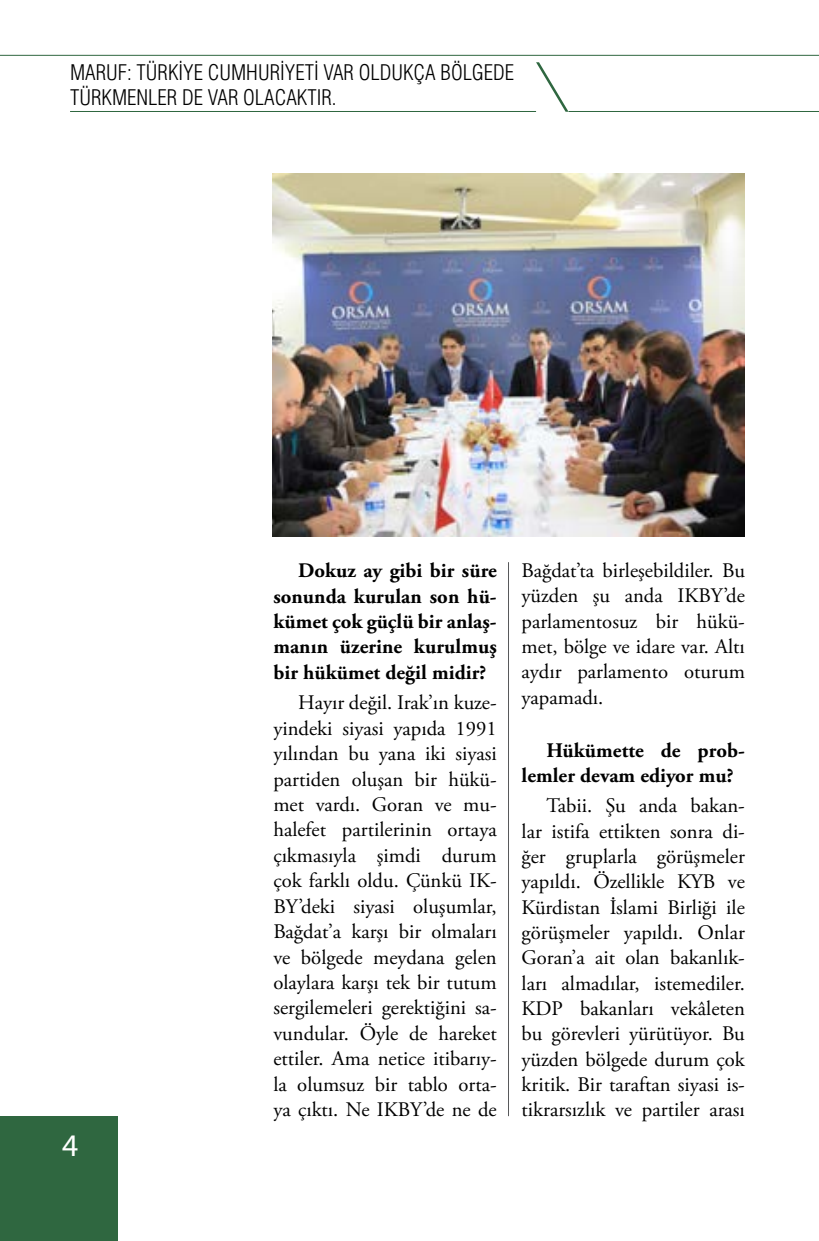
<style>
.page{position:relative;width:819px;height:1241px;background:#fff}
.page>*{position:absolute;margin:0;border:0;box-sizing:border-box;transform-origin:0 0}
.t1{font:31.5px "Myriad Pro";color:#fff}
.t2{font:300 condensed 21px/25.2px "Helvetica LT Std";color:#000}
.t3{font:20.65px/25.4px "Adobe Garamond Pro";color:#000;text-align:justify}
.t4{font:700 20.65px/25.4px "Adobe Garamond Pro";letter-spacing:.005em;color:#000;text-align:justify}
</style>
<div class="page">
<hr style="left:568px;top:111px;width:251px;height:1px;background:#2f6740">
<hr style="left:0;top:55px;width:819px;height:1px;background:#2f6740">
<svg style="left:536px;top:62px;width:32px;height:50px"></svg>
<hr style="left:70px;top:111px;width:466px;height:1px;background:#2f6740">
<div style="left:0;top:1116px;width:117px;height:124px;background:#2f6740"></div>
<hr style="left:508px;top:562px;width:1px;height:553px;background:#58595b">
<img style="left:273px;top:174px;width:471px;height:362px">
<p class="t2" style="left:70px;top:60px;width:445px">MARUF: TÜRKIYE CUMHURIYETI VAR OLDUKÇA BÖLGEDE<br>TÜRKMENLER DE VAR OLACAKTIR.</p>
<h1 class="t1" style="left:62px;top:1125px;width:18px">4</h1>
<p class="t4" style="left:273px;top:558px;width:225px;text-indent:25px">Dokuz ay gibi bir süre sonunda kurulan son hü&shy;kümet çok güçlü bir anlaş&shy;manın üzerine kurulmuş bir hükümet değil midir?</p>
<p class="t3" style="left:273px;top:690px;width:225px;text-indent:25px">Hayır değil. Irak’ın kuze&shy;yindeki siyasi yapıda 1991 yılından bu yana iki siyasi partiden oluşan bir hükü&shy;met vardı. Goran ve mu&shy;halefet partilerinin ortaya çıkmasıyla şimdi durum çok farklı oldu. Çünkü IK-BY’deki siyasi oluşumlar, Bağdat’a karşı bir olmaları ve bölgede meydana gelen olaylara karşı tek bir tutum sergilemeleri gerektiğini sa&shy;vundular. Öyle de hareket ettiler. Ama netice itibarıy&shy;la olumsuz bir tablo orta&shy;ya çıktı. Ne IKBY’de ne de</p>
<p class="t3" style="left:521px;top:558px;width:225px">Bağdat’ta birleşebildiler. Bu yüzden şu anda IKBY’de parlamentosuz bir hükü&shy;met, bölge ve idare var. Altı aydır parlamento oturum yapamadı.</p>
<p class="t4" style="left:521px;top:737px;width:225px;text-indent:25px">Hükümette de prob&shy;lemler devam ediyor mu?</p>
<p class="t3" style="left:521px;top:793px;width:225px;text-indent:25px">Tabii. Şu anda bakan&shy;lar istifa ettikten sonra di&shy;ğer gruplarla görüşmeler yapıldı. Özellikle KYB ve Kürdistan İslami Birliği ile görüşmeler yapıldı. Onlar Goran’a ait olan bakanlık&shy;ları almadılar, istemediler.<br>KDP bakanları vekâleten bu görevleri yürütüyor. Bu yüzden bölgede durum çok kritik. Bir taraftan siyasi is&shy;tikrarsızlık ve partiler arası</p>
</div>
